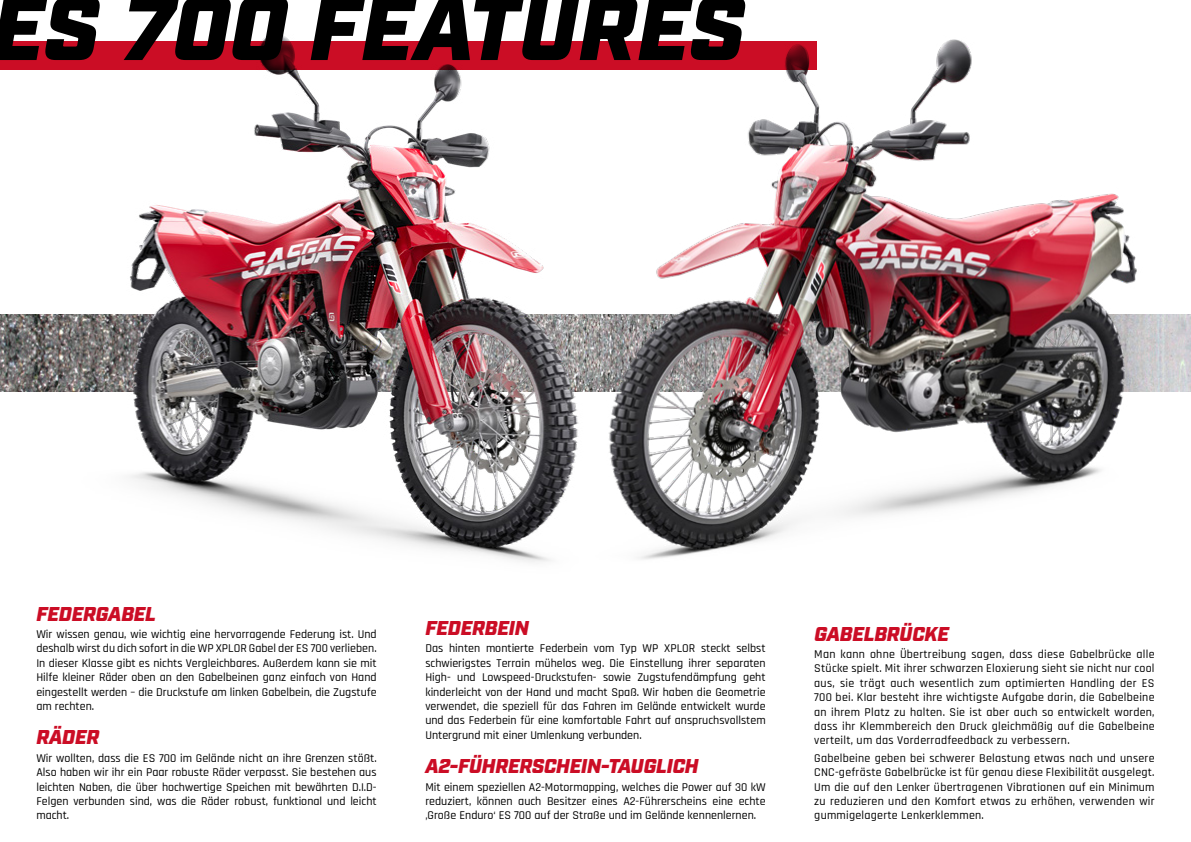
<style>
.page{position:relative;width:1191px;height:842px;background:#fff}
.page>*{position:absolute;margin:0;border:0;box-sizing:border-box;transform-origin:0 0}
.t1{font:italic 900 90px "Industry";letter-spacing:.005em;color:#000}
.t2{font:italic 900 20px "Industry";letter-spacing:-.01em;color:#cb0d25}
.t3{font:500 12px/14.4px "Rajdhani";color:#000;text-align:justify}
</style>
<div class="page">
<img style="left:0;top:33px;width:415px;height:512px">
<img style="left:415px;top:39px;width:776px;height:523px">
<div style="left:0;top:41px;width:816px;height:28px;background:#cb0d25"></div>
<h1 class="t1" style="left:-8px;top:-25px;width:754px">ES 700 FEATURES</h1>
<h2 class="t2" style="left:36px;top:602px;width:121px">FEDERGABEL</h2>
<p class="t3" style="left:36px;top:627px;width:342px">Wir wissen genau, wie wichtig eine hervorragende Federung ist. Und deshalb wirst du dich sofort in die WP XPLOR Gabel der ES 700 verlieben.<br>In dieser Klasse gibt es nichts Vergleichbares. Außerdem kann sie mit Hilfe kleiner Räder oben an den Gabelbeinen ganz einfach von Hand eingestellt werden – die Druckstufe am linken Gabelbein, die Zugstufe am rechten.</p>
<h2 class="t2" style="left:36px;top:725px;width:64px">RÄDER</h2>
<p class="t3" style="left:36px;top:751px;width:342px">Wir wollten, dass die ES 700 im Gelände nicht an ihre Grenzen stößt.<br>Also haben wir ihr ein Paar robuste Räder verpasst. Sie bestehen aus leichten Naben, die über hochwertige Speichen mit bewährten D.I.D-Felgen verbunden sind, was die Räder robust, funktional und leicht macht.</p>
<h2 class="t2" style="left:425px;top:616px;width:105px">FEDERBEIN</h2>
<p class="t3" style="left:425px;top:642px;width:342px">Das hinten montierte Federbein vom Typ WP XPLOR steckt selbst schwierigstes Terrain mühelos weg. Die Einstellung ihrer separaten High- und Lowspeed-Druckstufen- sowie Zugstufendämpfung geht kinderleicht von der Hand und macht Spaß. Wir haben die Geometrie verwendet, die speziell für das Fahren im Gelände entwickelt wurde und das Federbein für eine komfortable Fahrt auf anspruchsvollstem Untergrund mit einer Umlenkung verbunden.</p>
<h2 class="t2" style="left:425px;top:754px;width:274px">A2-FÜHRERSCHEIN-TAUGLICH</h2>
<p class="t3" style="left:425px;top:780px;width:342px">Mit einem speziellen A2-Motormapping, welches die Power auf 30 kW reduziert, können auch Besitzer eines A2-Führerscheins eine echte ‚Große Enduro‘ ES 700 auf der Straße und im Gelände kennenlernen.</p>
<h2 class="t2" style="left:814px;top:622px;width:136px">GABELBRÜCKE</h2>
<p class="t3" style="left:814px;top:647px;width:342px">Man kann ohne Übertreibung sagen, dass diese Gabelbrücke alle Stücke spielt. Mit ihrer schwarzen Eloxierung sieht sie nicht nur cool aus, sie trägt auch wesentlich zum optimierten Handling der ES 700 bei. Klar besteht ihre wichtigste Aufgabe darin, die Gabelbeine an ihrem Platz zu halten. Sie ist aber auch so entwickelt worden, dass ihr Klemmbereich den Druck gleichmäßig auf die Gabelbeine verteilt, um das Vorderradfeedback zu verbessern.</p>
<p class="t3" style="left:814px;top:751px;width:342px">Gabelbeine geben bei schwerer Belastung etwas nach und unsere CNC-gefräste Gabelbrücke ist für genau diese Flexibilität ausgelegt.<br>Um die auf den Lenker übertragenen Vibrationen auf ein Minimum zu reduzieren und den Komfort etwas zu erhöhen, verwenden wir gummigelagerte Lenkerklemmen.</p>
</div>
